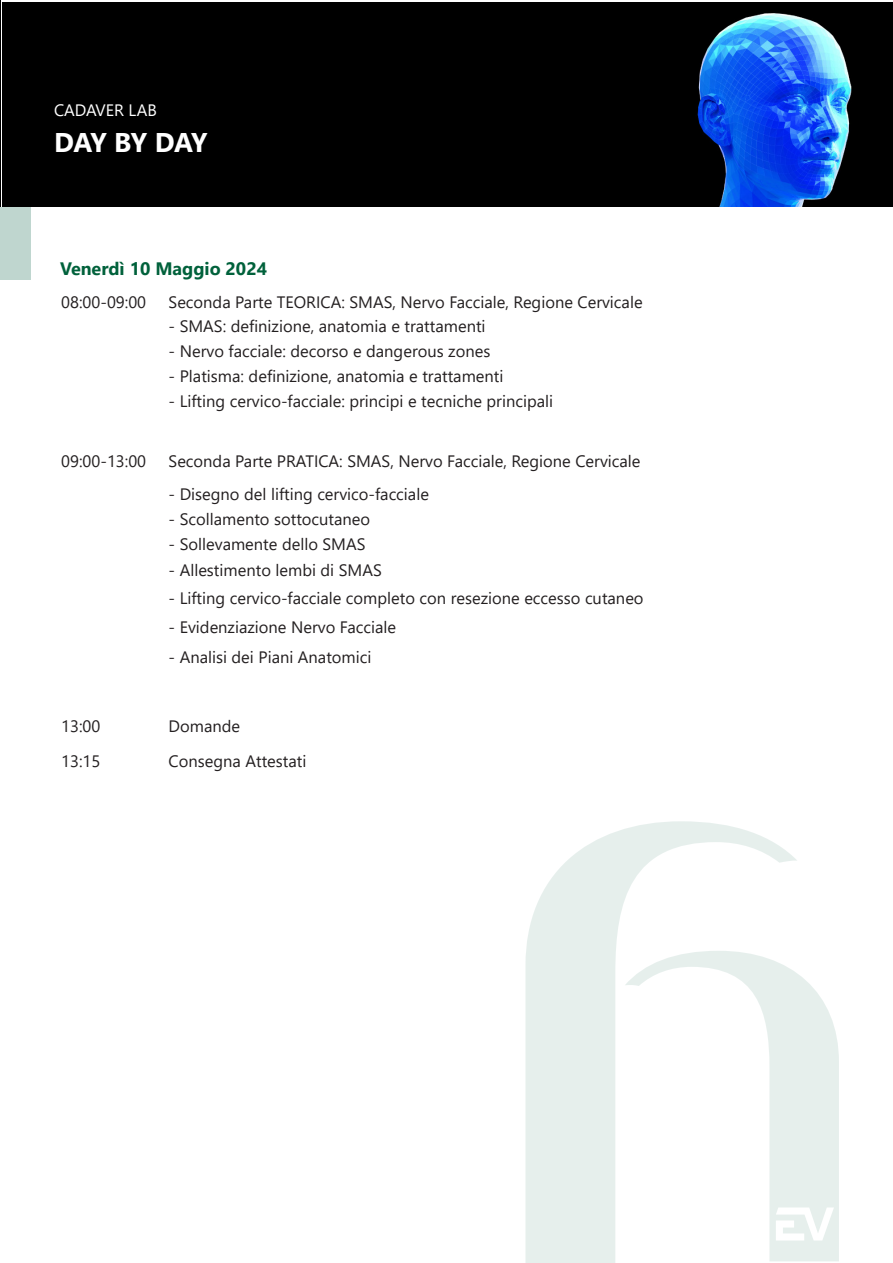
<style>
.page{position:relative;width:893px;height:1263px;background:#fff}
.page>*{position:absolute;margin:0;border:0;box-sizing:border-box;transform-origin:0 0}
.t1{font:700 27px "Segoe UI";letter-spacing:-.025em;color:#fff}
.t2{font:700 18px "Segoe UI";color:#00613b}
.t3{font:16.5px "Segoe UI";color:#231f20}
.t4{font:16.5px "Segoe UI";color:#fff}
</style>
<div class="page">
<svg style="left:525px;top:821px;width:272px;height:442px;fill:#e6efec"></svg>
<svg style="left:625px;top:951px;width:214px;height:310px"></svg>
<svg style="left:776px;top:1207px;width:58px;height:33px"></svg>
<img style="left:2px;top:2px;width:891px;height:204px">
<img style="left:0;top:0;width:1px;height:206px">
<div style="left:0;top:207px;width:31px;height:72px;background:#bfd6cf"></div>
<p class="t4" style="left:54px;top:95px;width:104px">CADAVER LAB</p>
<p class="t1" style="left:54px;top:117px;width:155px">DAY BY DAY</p>
<p class="t2" style="left:60px;top:251px;width:208px">Venerdì 10 Maggio 2024</p>
<p class="t3" style="left:61px;top:287px;width:86px">08:00-09:00</p>
<p class="t3" style="left:169px;top:287px;width:475px">Seconda Parte TEORICA: SMAS, Nervo Facciale, Regione Cervicale</p>
<p class="t3" style="left:169px;top:311px;width:318px">- SMAS: definizione, anatomia e trattamenti</p>
<p class="t3" style="left:169px;top:335px;width:323px">- Nervo facciale: decorso e dangerous zones</p>
<p class="t3" style="left:169px;top:360px;width:336px">- Platisma: definizione, anatomia e trattamenti</p>
<p class="t3" style="left:169px;top:386px;width:386px">- Lifting cervico-facciale: principi e tecniche principali</p>
<p class="t3" style="left:61px;top:445px;width:86px">09:00-13:00</p>
<p class="t3" style="left:169px;top:445px;width:473px">Seconda Parte PRATICA: SMAS, Nervo Facciale, Regione Cervicale</p>
<p class="t3" style="left:169px;top:478px;width:262px">- Disegno del lifting cervico-facciale</p>
<p class="t3" style="left:169px;top:504px;width:203px">- Scollamento sottocutaneo</p>
<p class="t3" style="left:169px;top:528px;width:198px">- Sollevamente dello SMAS</p>
<p class="t3" style="left:169px;top:555px;width:215px">- Allestimento lembi di SMAS</p>
<p class="t3" style="left:169px;top:583px;width:476px">- Lifting cervico-facciale completo con resezione eccesso cutaneo</p>
<p class="t3" style="left:169px;top:611px;width:229px">- Evidenziazione Nervo Facciale</p>
<p class="t3" style="left:169px;top:642px;width:204px">- Analisi dei Piani Anatomici</p>
<p class="t3" style="left:61px;top:711px;width:41px">13:00</p>
<p class="t3" style="left:169px;top:711px;width:73px">Domande</p>
<p class="t3" style="left:61px;top:745px;width:41px">13:15</p>
<p class="t3" style="left:169px;top:745px;width:139px">Consegna Attestati</p>
</div>
